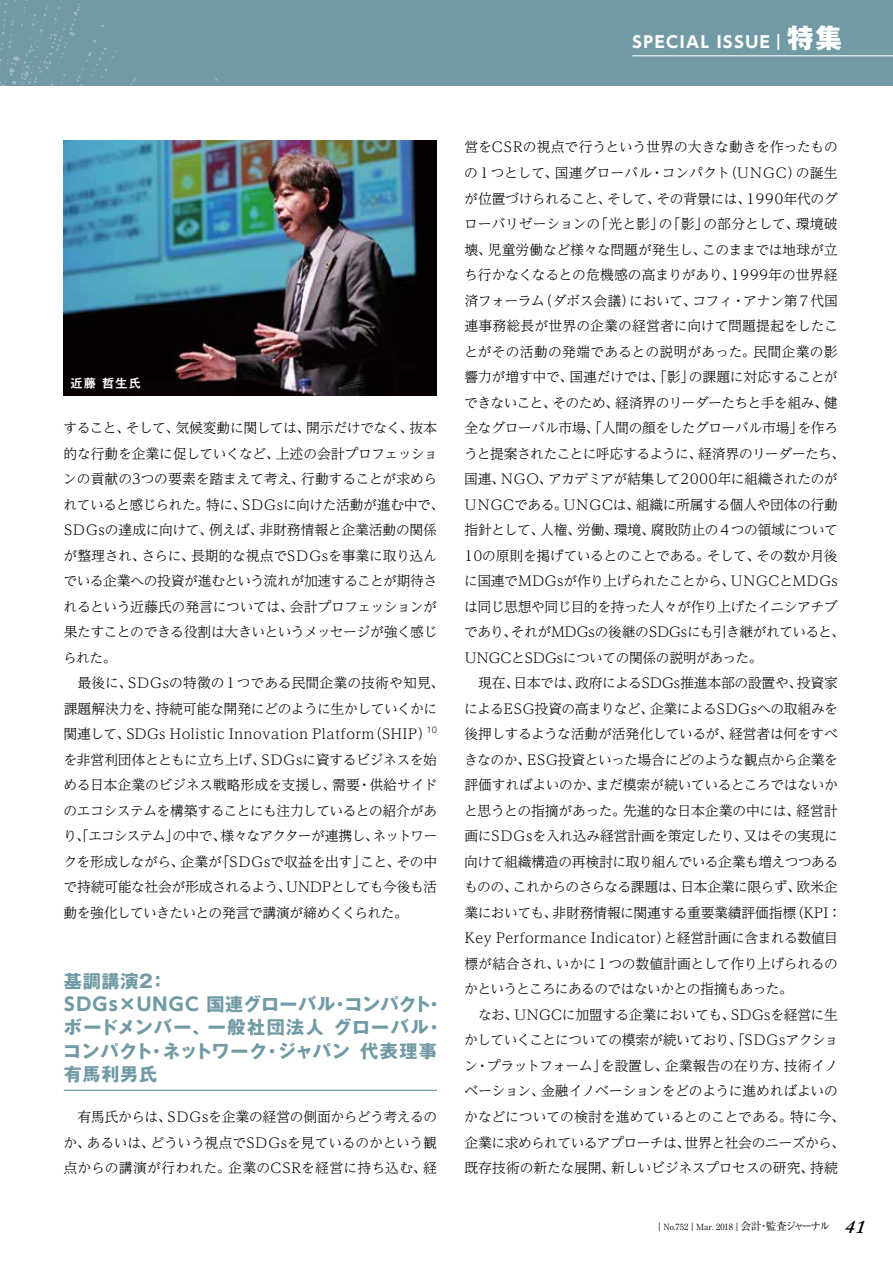
<style>
.page{position:relative;width:893px;height:1263px;background:#fff}
.page>*{position:absolute;margin:0;border:0;box-sizing:border-box;transform-origin:0 0}
.t1{font:700 18px/23.4px "Gothic MB101 Pr 6 N";letter-spacing:.045em;color:#719aa5}
.t2{font:700 15.9px "UD Shin Go Pr 6 N";letter-spacing:.1em;color:#fff}
.t3{font:300 13.8px/25.5px "UD Reimin Pr 6 N";letter-spacing:-.02em;color:#000}
.t4{font:300 13.8px/25.5px "UD Reimin Pr 6 N";letter-spacing:.005em;color:#000}
.t5{font:12.75px "Midashi Go Pr 6 N MB31";color:#fff}
.t6{font:8.55px "Ryumin Pr 6 N";color:#000}
.t7{font:300 8.1px "UD Shin Go Pr 6 N";color:#000}
.s1{font-family:"Gothic MB101 Pr 6 N"}
.s2{font-family:"Gothic MB101 Pr 6 N";font-weight:800;font-size:26.55px}
.s3{font-family:"UD Shin Go Pr 6 N"}
.s4{font-size:10.65px}
.s5{font-family:"Adobe Caslon Pro";font-weight:600;font-style:italic;font-size:19.2px}
</style>
<div class="page">
<div style="left:0;top:0;width:893px;height:85px;background:#719aa5"></div>
<hr style="left:632px;top:55px;width:261px;height:1px;background:#fff">
<img style="left:0;top:0;width:218px;height:85px">
<hr style="left:64px;top:1090px;width:373px;height:1px;background:#719aa5">
<img style="left:64px;top:140px;width:373px;height:255px">
<p class="t2" style="left:632px;top:29px;width:211px">SPECIAL ISSUE<span class="s1">｜</span><span class="s2">特集</span></p>
<p class="t5" style="left:70px;top:373px;width:73px">近藤 哲生氏</p>
<p class="t3" style="left:63px;top:415px;width:383px">すること、そして、気候変動に関しては、開示だけでなく、抜本的な行動を企業に促していくなど、上述の会計プロフェッションの貢献の3つの要素を踏まえて考え、行動することが求められていると感じられた。特に、SDGsに向けた活動が進む中で、<br>SDGsの達成に向けて、例えば、非財務情報と企業活動の関係が整理され、さらに、長期的な視点でSDGsを事業に取り込んでいる企業への投資が進むという流れが加速することが期待されるという近藤氏の発言については、会計プロフェッションが果たすことのできる役割は大きいというメッセージが強く感じられた。</p>
<p class="t4" style="left:64px;top:670px;width:382px;text-indent:14px">最後に、SDGsの特徴の１つである民間企業の技術や知見、課題解決力を、持続可能な開発にどのように生かしていくかに関連して、SDGs Holistic Innovation Platform（SHIP）</p>
<p class="t7" style="left:426px;top:723px;width:12px">10</p>
<p class="t3" style="left:63px;top:746px;width:376px;text-align:justify">を非営利団体とともに立ち上げ、SDGsに資するビジネスを始める日本企業のビジネス戦略形成を支援し、需要・供給サイドのエコシステムを構築することにも注力しているとの紹介があり、「エコシステム」の中で、様々なアクターが連携し、ネットワークを形成しながら、企業が「SDGsで収益を出す」こと、その中で持続可能な社会が形成されるよう、UNDPとしても今後も活動を強化していきたいとの発言で講演が締めくくられた。</p>
<h1 class="t1" style="left:63px;top:968px;width:382px">基調講演２：<br><span class="s3">SDGs</span>×<span class="s3">UNGC</span> 国連グローバル・コンパクト・ボードメンバー、一般社団法人グローバル・コンパクト・ネットワーク・ジャパン代表理事有馬利男氏</h1>
<p class="t3" style="left:63px;top:1103px;width:375px;text-align:justify;text-indent:14px">有馬氏からは、SDGsを企業の経営の側面からどう考えるのか、あるいは、どういう視点でSDGsを見ているのかという観点からの講演が行われた。企業のCSRを経営に持ち込む、経</p>
<p class="t3" style="left:464px;top:134px;width:383px">営をCSRの視点で行うという世界の大きな動きを作ったものの１つとして、国連グローバル・コンパクト（UNGC）の誕生が位置づけられること、そして、その背景には、1990年代のグローバリゼーションの「光と影」の「影」の部分として、環境破壊、児童労働など様々な問題が発生し、このままでは地球が立ち行かなくなるとの危機感の高まりがあり、1999年の世界経済フォーラム（ダボス会議）において、コフィ・アナン第７代国連事務総長が世界の企業の経営者に向けて問題提起をしたことがその活動の発端であるとの説明があった。民間企業の影響力が増す中で、国連だけでは、「影」の課題に対応することができないこと、そのため、経済界のリーダーたちと手を組み、健全なグローバル市場、「人間の顔をしたグローバル市場」を作ろうと提案されたことに呼応するように、経済界のリーダーたち、国連、NGO、アカデミアが結集して2000年に組織されたのがUNGCである。UNGCは、組織に所属する個人や団体の行動指針として、人権、労働、環境、腐敗防止の４つの領域について10の原則を掲げているとのことである。そして、その数か月後に国連でMDGsが作り上げられたことから、UNGCとMDGsは同じ思想や同じ目的を持った人々が作り上げたイニシアチブであり、それがMDGsの後継のSDGsにも引き継がれていると、UNGCとSDGsについての関係の説明があった。</p>
<p class="t3" style="left:464px;top:670px;width:379px;text-indent:14px">現在、日本では、政府によるSDGs推進本部の設置や、投資家によるESG投資の高まりなど、企業によるSDGsへの取組みを後押しするような活動が活発化しているが、経営者は何をすべきなのか、ESG投資といった場合にどのような観点から企業を評価すればよいのか、まだ模索が続いているところではないかと思うとの指摘があった。先進的な日本企業の中には、経営計画にSDGsを入れ込み経営計画を策定したり、又はその実現に向けて組織構造の再検討に取り組んでいる企業も増えつつあるものの、これからのさらなる課題は、日本企業に限らず、欧米企業においても、非財務情報に関連する重要業績評価指標（KPI：Key Performance Indicator）と経営計画に含まれる数値目標が結合され、いかに１つの数値計画として作り上げられるのかというところにあるのではないかとの指摘もあった。</p>
<p class="t3" style="left:464px;top:1001px;width:382px;text-align:center">なお、UNGCに加盟する企業においても、SDGsを経営に生<br>かしていくことについての模索が続いており、「SDGsアクション・プラットフォーム」を設置し、企業報告の在り方、技術イノベーション、金融イノベーションをどのように進めればよいのかなどについての検討を進めているとのことである。特に今、企業に求められているアプローチは、世界と社会のニーズから、既存技術の新たな展開、新しいビジネスプロセスの研究、持続</p>
<p class="t6" style="left:655px;top:1220px;width:212px">｜No.752｜Mar. 2018｜<span class="s4">会計・監査ジャーナル</span> <span class="s5">41</span></p>
</div>
